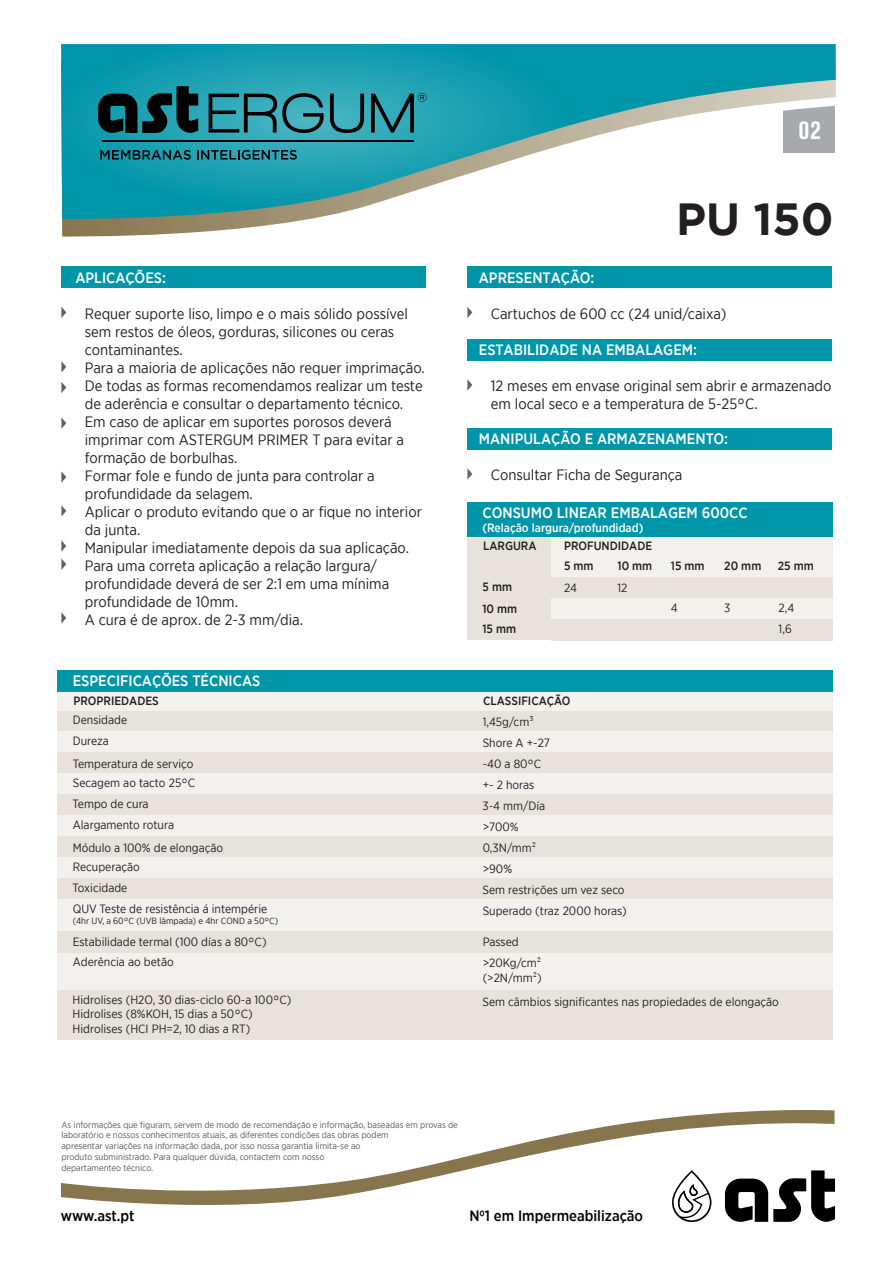
<style>
.page{position:relative;width:893px;height:1263px;background:#fff}
.page>*{position:absolute;margin:0;border:0;box-sizing:border-box;transform-origin:0 0}
.t1{font:700 45px "Gotham";color:#231f20}
.t2{font:700 condensed 26.25px "Akzidenz Grotesk BQ";color:#fff}
.t3{font:15px/18px "Gotham Narrow";color:#231f20}
.t4{font:500 15px "Gotham Narrow";color:#fff}
.t5{font:500 15px "Gotham Narrow";color:#000}
.t6{font:12px/14.4px "Gotham Narrow";color:#231f20}
.t7{font:500 12px/22.5px "Gotham Narrow";color:#231f20}
.t8{font:500 12px "Gotham Narrow";color:#fff}
.t9{font:9px/10.8px "Gotham Narrow";color:#58595b}
.t10{font:9px "Gotham Narrow";color:#231f20}
</style>
<div class="page">
<svg style="left:668px;top:1110px;width:167px;height:8px"></svg>
<svg style="left:61px;top:1118px;width:774px;height:105px"></svg>
<svg style="left:725px;top:1170px;width:110px;height:52px"></svg>
<svg style="left:672px;top:1170px;width:39px;height:52px"></svg>
<svg style="left:62px;top:222px;width:229px;height:15px"></svg>
<svg style="left:61px;top:44px;width:775px;height:178px"></svg>
<svg style="left:98px;top:86px;width:100px;height:47px;background:#0b454c"></svg>
<svg style="left:209px;top:93px;width:115px;height:40px;background:#297b85"></svg>
<svg style="left:330px;top:94px;width:34px;height:39px"></svg>
<svg style="left:371px;top:93px;width:56px;height:40px;background:#227c87"></svg>
<hr style="left:102px;top:141px;width:312px;height:1px;background:#000">
<svg style="left:100px;top:150px;width:91px;height:10px"></svg>
<svg style="left:197px;top:150px;width:100px;height:10px"></svg>
<div style="left:61px;top:266px;width:365px;height:21px;background:#0096a9"></div>
<svg style="left:61px;top:307px;width:5px;height:11px"></svg>
<svg style="left:61px;top:361px;width:5px;height:12px"></svg>
<svg style="left:61px;top:382px;width:5px;height:11px"></svg>
<svg style="left:61px;top:417px;width:5px;height:12px"></svg>
<svg style="left:61px;top:505px;width:5px;height:12px"></svg>
<svg style="left:61px;top:471px;width:5px;height:12px"></svg>
<svg style="left:61px;top:540px;width:5px;height:12px"></svg>
<svg style="left:61px;top:558px;width:5px;height:12px"></svg>
<svg style="left:61px;top:612px;width:5px;height:12px"></svg>
<div style="left:467px;top:266px;width:365px;height:21px;background:#0096a9"></div>
<svg style="left:467px;top:307px;width:5px;height:11px"></svg>
<div style="left:467px;top:339px;width:365px;height:21px;background:#0096a9"></div>
<svg style="left:467px;top:379px;width:5px;height:12px"></svg>
<div style="left:467px;top:428px;width:365px;height:21px;background:#0096a9"></div>
<svg style="left:467px;top:468px;width:5px;height:12px"></svg>
<div style="left:57px;top:710px;width:775px;height:21px;background:#e7e3dc"></div>
<div style="left:57px;top:731px;width:775px;height:21px;background:#f3f1ed"></div>
<div style="left:57px;top:690px;width:775px;height:21px;background:#f3f1ed"></div>
<div style="left:57px;top:752px;width:775px;height:21px;background:#e7e3dc"></div>
<div style="left:57px;top:773px;width:775px;height:21px;background:#f3f1ed"></div>
<div style="left:57px;top:670px;width:775px;height:21px;background:#0096a9"></div>
<div style="left:57px;top:794px;width:775px;height:21px;background:#e7e3dc"></div>
<div style="left:57px;top:815px;width:775px;height:21px;background:#f3f1ed"></div>
<div style="left:57px;top:836px;width:775px;height:21px;background:#e7e3dc"></div>
<div style="left:57px;top:857px;width:775px;height:21px;background:#f3f1ed"></div>
<div style="left:57px;top:878px;width:775px;height:21px;background:#e7e3dc"></div>
<div style="left:57px;top:899px;width:775px;height:32px;background:#f3f1ed"></div>
<div style="left:57px;top:951px;width:775px;height:39px;background:#f3f1ed"></div>
<div style="left:57px;top:931px;width:775px;height:21px;background:#e7e3dc"></div>
<div style="left:57px;top:990px;width:775px;height:49px;background:#e7e3dc"></div>
<div style="left:467px;top:537px;width:84px;height:103px;background:#e7e3dc"></div>
<div style="left:551px;top:577px;width:281px;height:21px;background:#e7e3dc"></div>
<div style="left:551px;top:535px;width:281px;height:42px;background:#f3f1ed"></div>
<div style="left:551px;top:598px;width:281px;height:21px;background:#f3f1ed"></div>
<div style="left:551px;top:619px;width:281px;height:21px;background:#e7e3dc"></div>
<div style="left:467px;top:502px;width:365px;height:35px;background:#0096a9"></div>
<h2 class="t2" style="left:799px;top:115px;width:24px">02</h2>
<p class="t4" style="left:75px;top:268px;width:92px">APLICAÇÕES:</p>
<p class="t3" style="left:85px;top:304px;width:342px">Requer suporte liso, limpo e o mais sólido possível sem restos de óleos, gorduras, silicones ou ceras contaminantes.<br>Para a maioria de aplicações não requer imprimação.<br>De todas as formas recomendamos realizar um teste de aderência e consultar o departamento técnico.<br>Em caso de aplicar em suportes porosos deverá imprimar com ASTERGUM PRIMER T para evitar a formação de borbulhas.<br>Formar fole e fundo de junta para controlar a profundidade da selagem.<br>Aplicar o produto evitando que o ar fique no interior da junta.<br>Manipular imediatamente depois da sua aplicação.<br>Para uma correta aplicação a relação largura/ profundidade deverá de ser 2:1 em uma mínima profundidade de 10mm.<br>A cura é de aprox. de 2-3 mm/dia.</p>
<h1 class="t1" style="left:676px;top:189px;width:159px">PU 150</h1>
<p class="t4" style="left:479px;top:268px;width:117px">APRESENTAÇÃO:</p>
<p class="t3" style="left:491px;top:304px;width:237px">Cartuchos de 600 cc (24 unid/caixa)</p>
<p class="t4" style="left:479px;top:341px;width:220px">ESTABILIDADE NA EMBALAGEM:</p>
<p class="t3" style="left:491px;top:377px;width:342px">12 meses em envase original sem abrir e armazenado em local seco e a temperatura de 5-25°C.</p>
<p class="t4" style="left:479px;top:430px;width:251px">MANIPULAÇÃO E ARMAZENAMENTO:</p>
<p class="t3" style="left:491px;top:466px;width:193px">Consultar Ficha de Segurança</p>
<p class="t4" style="left:482px;top:503px;width:267px">CONSUMO LINEAR EMBALAGEM 600CC</p>
<p class="t8" style="left:482px;top:520px;width:162px">(Relação largura/profundidad)</p>
<p class="t7" style="left:564px;top:554px;width:31px">5 mm</p>
<p class="t7" style="left:617px;top:554px;width:36px">10 mm</p>
<p class="t7" style="left:671px;top:554px;width:35px">15 mm</p>
<p class="t7" style="left:724px;top:554px;width:39px">20 mm</p>
<p class="t7" style="left:778px;top:554px;width:37px">25 mm</p>
<p class="t7" style="left:483px;top:535px;width:55px">LARGURA</p>
<p class="t7" style="left:564px;top:535px;width:90px">PROFUNDIDADE</p>
<p class="t7" style="left:482px;top:575px;width:36px">5 mm<br>10 mm</p>
<p class="t7" style="left:482px;top:617px;width:35px">15 mm</p>
<p class="t6" style="left:564px;top:581px;width:14px">24</p>
<p class="t6" style="left:617px;top:581px;width:12px">12</p>
<p class="t6" style="left:671px;top:600px;width:8px">4</p>
<p class="t6" style="left:724px;top:600px;width:8px">3</p>
<p class="t6" style="left:779px;top:597px;width:17px;line-height:21px">2,4<br>1,6</p>
<p class="t4" style="left:73px;top:671px;width:189px">ESPECIFICAÇÕES TÉCNICAS</p>
<p class="t7" style="left:74px;top:689px;width:87px">PROPRIEDADES</p>
<p class="t7" style="left:483px;top:690px;width:89px">CLASSIFICAÇÃO</p>
<p class="t6" style="left:73px;top:713px;width:56px">Densidade</p>
<p class="t6" style="left:483px;top:714px;width:52px">1,45g/cm³</p>
<p class="t6" style="left:73px;top:734px;width:38px">Dureza</p>
<p class="t6" style="left:483px;top:735px;width:69px">Shore A +-27</p>
<p class="t6" style="left:73px;top:756px;width:122px">Temperatura de serviço</p>
<p class="t6" style="left:483px;top:756px;width:60px">-40 a 80°C</p>
<p class="t6" style="left:73px;top:776px;width:124px">Secagem ao tacto 25°C</p>
<p class="t6" style="left:483px;top:777px;width:53px">+- 2 horas</p>
<p class="t6" style="left:73px;top:797px;width:78px">Tempo de cura</p>
<p class="t6" style="left:482px;top:798px;width:64px">3-4 mm/Día</p>
<p class="t6" style="left:73px;top:818px;width:103px">Alargamento rotura</p>
<p class="t6" style="left:483px;top:819px;width:38px">&gt;700%</p>
<p class="t6" style="left:73px;top:840px;width:152px">Módulo a 100% de elongação</p>
<p class="t6" style="left:483px;top:840px;width:55px">0,3N/mm²</p>
<p class="t6" style="left:73px;top:860px;width:69px">Recuperação</p>
<p class="t6" style="left:483px;top:861px;width:31px">&gt;90%</p>
<p class="t6" style="left:73px;top:881px;width:56px">Toxicidade</p>
<p class="t6" style="left:482px;top:882px;width:144px">Sem restrições um vez seco</p>
<p class="t6" style="left:73px;top:902px;width:196px">QUV Teste de resistência á intempérie</p>
<p class="t6" style="left:483px;top:903px;width:146px">Superado (traz 2000 horas)</p>
<p class="t10" style="left:73px;top:915px;width:207px">(4hr UV, a 60°C (UVB lâmpada) e 4hr COND a 50°C)</p>
<p class="t6" style="left:73px;top:935px;width:195px">Estabilidade termal (100 días a 80°C)</p>
<p class="t6" style="left:483px;top:935px;width:38px">Passed</p>
<p class="t6" style="left:73px;top:954px;width:102px">Aderência ao betão</p>
<p class="t6" style="left:483px;top:956px;width:60px">&gt;20Kg/cm² (&gt;2N/mm²)</p>
<p class="t6" style="left:73px;top:992px;width:220px">Hidrolises (H2O, 30 dias-ciclo 60-a 100°C)<br>Hidrolises (8%KOH, 15 dias a 50°C)<br>Hidrolises (HCI PH=2, 10 dias a RT)</p>
<p class="t6" style="left:482px;top:994px;width:298px">Sem câmbios significantes nas propiedades de elongação</p>
<p class="t9" style="left:61px;top:1119px;width:398px">As informações que figuram, servem de modo de recomendação e informação, baseadas em provas de laboratório e nossos conhecimentos atuais, as diferentes condições das obras podem<br>apresentar variações na informação dada, por isso nossa garantia limita-se ao<br>produto subministrado. Para qualquer dúvida, contactem com nosso<br>departamenteo técnico.</p>
<p class="t5" style="left:61px;top:1206px;width:75px">www.ast.pt</p>
<p class="t5" style="left:469px;top:1206px;width:175px">N01 em Impermeabilização</p>
</div>
